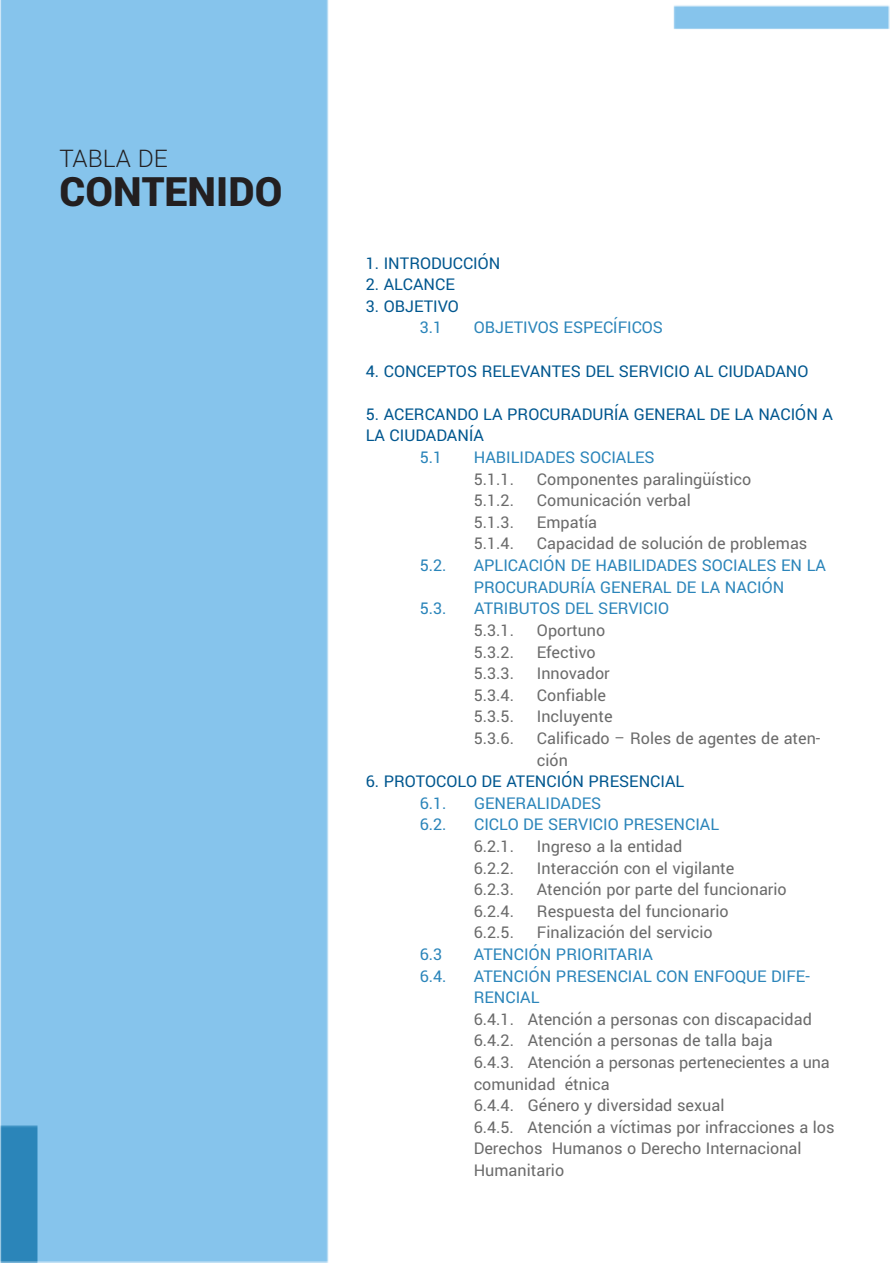
<style>
.page{position:relative;width:893px;height:1263px;background:#fff}
.page>*{position:absolute;margin:0;border:0;box-sizing:border-box;transform-origin:0 0}
.t1{font:900 45px "Yantramanav";color:#231f20}
.t2{font:300 27px "Yantramanav";color:#231f20}
.t3{font:18px/21.6px "Yantramanav";color:#6b6b6b}
.t4{font:18px/21.6px "Yantramanav";color:#2b85ba}
.t5{font:18px/21.6px "Yantramanav";color:#00578f}
</style>
<div class="page">
<img style="left:0;top:0;width:890px;height:1263px">
<p class="t2" style="left:60px;top:142px;width:110px">TABLA DE</p>
<p class="t1" style="left:60px;top:164px;width:224px">CONTENIDO</p>
<p class="t5" style="left:366px;top:252px;width:136px">1. INTRODUCCIÓN</p>
<p class="t5" style="left:366px;top:274px;width:91px">2. ALCANCE</p>
<p class="t5" style="left:366px;top:296px;width:95px">3. OBJETIVO</p>
<p class="t4" style="left:420px;top:317px;width:24px">3.1</p>
<p class="t4" style="left:474px;top:317px;width:191px">OBJETIVOS ESPECÍFICOS</p>
<p class="t5" style="left:366px;top:360px;width:444px">4. CONCEPTOS RELEVANTES DEL SERVICIO AL CIUDADANO</p>
<p class="t5" style="left:366px;top:404px;width:469px">5. ACERCANDO LA PROCURADURÍA GENERAL DE LA NACIÓN A<br>LA CIUDADANÍA</p>
<p class="t4" style="left:420px;top:447px;width:24px">5.1</p>
<p class="t4" style="left:474px;top:447px;width:183px">HABILIDADES SOCIALES</p>
<p class="t3" style="left:474px;top:468px;width:42px">5.1.1.</p>
<p class="t3" style="left:537px;top:468px;width:216px">Componentes paralingüístico</p>
<p class="t3" style="left:474px;top:490px;width:42px">5.1.2.</p>
<p class="t3" style="left:537px;top:490px;width:155px">Comunicación verbal</p>
<p class="t3" style="left:474px;top:512px;width:42px">5.1.3.</p>
<p class="t3" style="left:537px;top:512px;width:62px">Empatía</p>
<p class="t3" style="left:474px;top:533px;width:42px">5.1.4.</p>
<p class="t3" style="left:537px;top:533px;width:272px">Capacidad de solución de problemas</p>
<p class="t4" style="left:420px;top:555px;width:28px">5.2.</p>
<p class="t4" style="left:474px;top:555px;width:354px">APLICACIÓN DE HABILIDADES SOCIALES EN LA<br>PROCURADURÍA GENERAL DE LA NACIÓN</p>
<p class="t4" style="left:420px;top:598px;width:28px">5.3.</p>
<p class="t4" style="left:474px;top:598px;width:196px">ATRIBUTOS DEL SERVICIO</p>
<p class="t3" style="left:474px;top:620px;width:42px">5.3.1.</p>
<p class="t3" style="left:537px;top:620px;width:70px">Oportuno</p>
<p class="t3" style="left:474px;top:641px;width:42px">5.3.2.</p>
<p class="t3" style="left:537px;top:641px;width:60px">Efectivo</p>
<p class="t3" style="left:474px;top:663px;width:42px">5.3.3.</p>
<p class="t3" style="left:537px;top:663px;width:74px">Innovador</p>
<p class="t3" style="left:474px;top:684px;width:42px">5.3.4.</p>
<p class="t3" style="left:537px;top:684px;width:71px">Confiable</p>
<p class="t3" style="left:474px;top:706px;width:42px">5.3.5.</p>
<p class="t3" style="left:537px;top:706px;width:77px">Incluyente</p>
<p class="t3" style="left:474px;top:728px;width:42px">5.3.6.</p>
<p class="t3" style="left:537px;top:728px;width:285px">Calificado – Roles de agentes de aten&shy;ción</p>
<p class="t5" style="left:366px;top:771px;width:320px">6. PROTOCOLO DE ATENCIÓN PRESENCIAL</p>
<p class="t4" style="left:420px;top:792px;width:28px">6.1.</p>
<p class="t4" style="left:474px;top:792px;width:129px">GENERALIDADES</p>
<p class="t4" style="left:420px;top:814px;width:28px">6.2.</p>
<p class="t4" style="left:474px;top:814px;width:247px">CICLO DE SERVICIO PRESENCIAL</p>
<p class="t3" style="left:474px;top:836px;width:42px">6.2.1.</p>
<p class="t3" style="left:537px;top:836px;width:147px">Ingreso a la entidad</p>
<p class="t3" style="left:474px;top:857px;width:42px">6.2.2.</p>
<p class="t3" style="left:537px;top:857px;width:199px">Interacción con el vigilante</p>
<p class="t3" style="left:474px;top:879px;width:42px">6.2.3.</p>
<p class="t3" style="left:537px;top:879px;width:251px">Atención por parte del funcionario</p>
<p class="t3" style="left:474px;top:900px;width:42px">6.2.4.</p>
<p class="t3" style="left:537px;top:900px;width:193px">Respuesta del funcionario</p>
<p class="t3" style="left:474px;top:922px;width:42px">6.2.5.</p>
<p class="t3" style="left:537px;top:922px;width:177px">Finalización del servicio</p>
<p class="t4" style="left:420px;top:944px;width:24px">6.3</p>
<p class="t4" style="left:474px;top:944px;width:181px">ATENCIÓN PRIORITARIA</p>
<p class="t4" style="left:420px;top:965px;width:28px">6.4.</p>
<p class="t4" style="left:474px;top:965px;width:338px">ATENCIÓN PRESENCIAL CON ENFOQUE DIFE-<br>RENCIAL</p>
<p class="t3" style="left:474px;top:1008px;width:340px">6.4.1. Atención a personas con discapacidad</p>
<p class="t3" style="left:474px;top:1030px;width:300px">6.4.2. Atención a personas de talla baja</p>
<p class="t3" style="left:474px;top:1052px;width:358px">6.4.3. Atención a personas pertenecientes a una comunidad étnica</p>
<p class="t3" style="left:474px;top:1095px;width:252px">6.4.4. Género y diversidad sexual</p>
<p class="t3" style="left:474px;top:1116px;width:362px">6.4.5. Atención a víctimas por infracciones a los<br>Derechos Humanos o Derecho Internacional<br>Humanitario</p>
</div>
